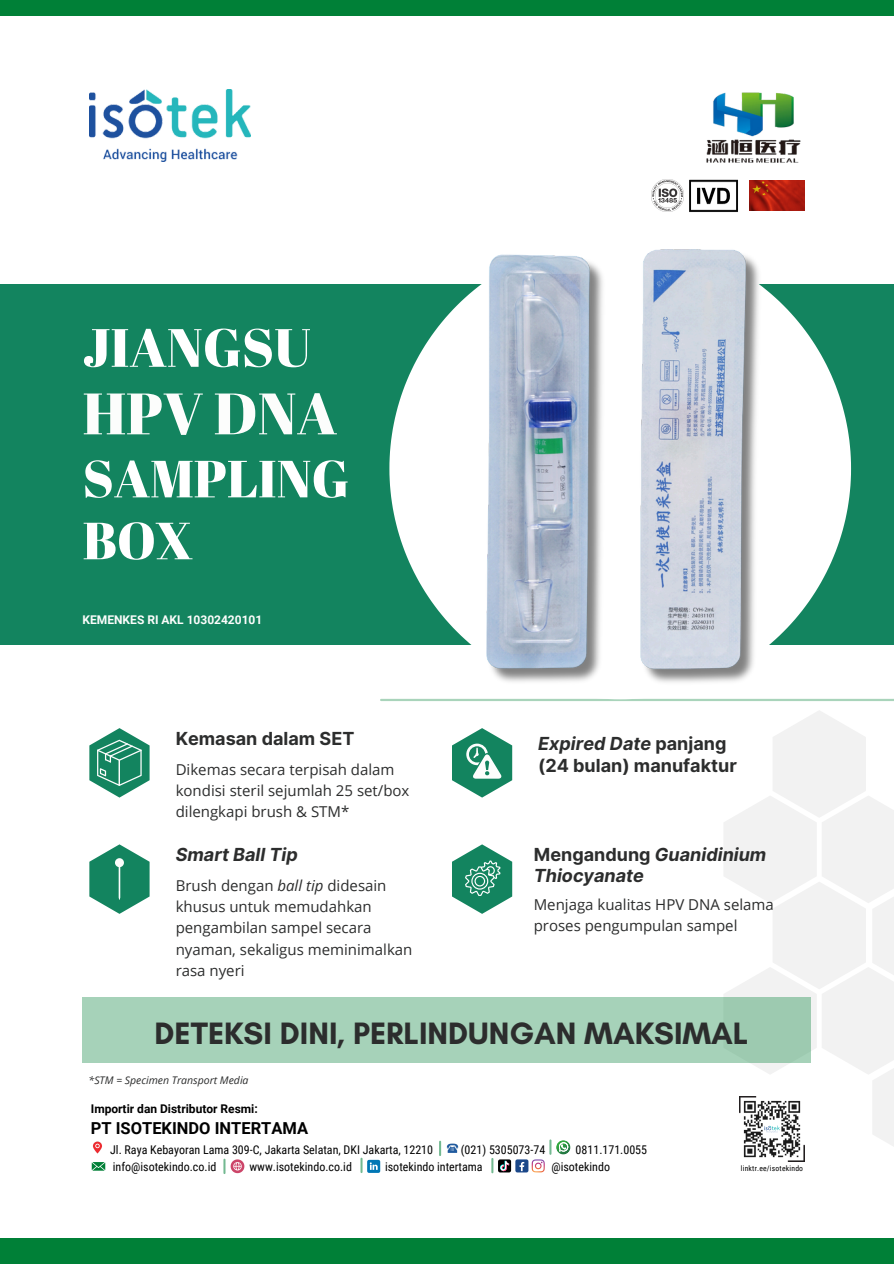
<style>
.page{position:relative;width:894px;height:1264px;background:#fff}
.page>*{position:absolute;margin:0;border:0;box-sizing:border-box;transform-origin:0 0}
.t1{font:58.2px "Abril Fatface";color:#fcfdfc}
.t2{font:53.7px "Abril Fatface";color:#fff}
.t3{font:52.2px/61.8px "Abril Fatface";color:#fff}
.t4{font:700 31.5px "Glacial Indifference";color:#2c2d2d}
.t5{font:italic 700 18px/21.3px "Inter";color:#2c2d2d}
.t6{font:700 18px "Inter";color:#2c2d2d}
.t7{font:700 16.5px "Roboto";color:#000}
.t8{font:15px/21.3px "Open Sans";color:#2c2d2d}
.t9{font:12px "Roboto Condensed";color:#000}
.t10{font:700 12px "Roboto";color:#000}
.t11{font:700 12px "Roboto";color:#fcfdfc}
.t12{font:italic 10.5px "Open Sans";color:#2c2d2d}
.t13{font:7.65px "Roboto Condensed";letter-spacing:.025em;color:#000}
.s1{font-style:italic}
.s2{font-style:normal}
</style>
<div class="page">
<div style="left:0;top:284px;width:893px;height:360px;background:#13845f"></div>
<svg style="left:724px;top:711px;width:169px;height:450px"></svg>
<div style="left:0;top:1238px;width:893px;height:25px;background:#008037"></div>
<svg style="left:452px;top:844px;width:60px;height:69px"></svg>
<hr style="left:381px;top:698px;width:512px;height:3px;background:#008037">
<img style="left:749px;top:180px;width:54px;height:31px">
<img style="left:689px;top:179px;width:49px;height:30px">
<img style="left:651px;top:179px;width:32px;height:30px">
<img style="left:89px;top:89px;width:161px;height:72px">
<img style="left:706px;top:92px;width:95px;height:71px">
<svg style="left:389px;top:297px;width:461px;height:402px;fill:#fff"></svg>
<img style="left:466px;top:209px;width:318px;height:481px">
<img style="left:93px;top:1141px;width:9px;height:13px">
<svg style="left:439px;top:1140px;width:19px;height:15px"></svg>
<svg style="left:92px;top:1162px;width:13px;height:8px"></svg>
<div style="left:515px;top:1159px;width:13px;height:13px;background:#1a4789;border-radius:2px"></div>
<svg style="left:519px;top:1162px;width:5px;height:9px"></svg>
<img style="left:739px;top:1096px;width:65px;height:65px">
<svg style="left:531px;top:1140px;width:39px;height:32px"></svg>
<svg style="left:223px;top:1159px;width:21px;height:14px"></svg>
<svg style="left:491px;top:1158px;width:20px;height:14px"></svg>
<svg style="left:360px;top:1158px;width:20px;height:14px"></svg>
<div style="left:0;top:0;width:893px;height:16px;background:#008037"></div>
<svg style="left:89px;top:728px;width:60px;height:69px"></svg>
<svg style="left:89px;top:844px;width:60px;height:69px"></svg>
<svg style="left:452px;top:728px;width:60px;height:69px"></svg>
<div style="left:82px;top:997px;width:728px;height:66px;background:#a6d2b9"></div>
<p class="t2" style="left:82px;top:310px;width:230px">JIANGSU</p>
<p class="t1" style="left:82px;top:373px;width:256px">HPV DNA</p>
<p class="t3" style="left:82px;top:446px;width:268px">SAMPLING<br>BOX</p>
<p class="t11" style="left:82px;top:613px;width:181px">KEMENKES RI AKL 10302420101</p>
<p class="t6" style="left:176px;top:727px;width:180px">Kemasan dalam SET</p>
<p class="t8" style="left:176px;top:758px;width:235px">Dikemas secara terpisah dalam kondisi steril sejumlah 25 set/box dilengkapi brush &amp; STM*</p>
<p class="t5" style="left:176px;top:843px;width:124px">Smart Ball Tip</p>
<p class="t8" style="left:176px;top:874px;width:238px">Brush dengan <span class="s1">ball tip</span> didesain khusus untuk memudahkan pengambilan sampel secara nyaman, sekaligus meminimalkan rasa nyeri</p>
<p class="t5" style="left:538px;top:733px;width:190px">Expired Date <span class="s2">panjang</span></p>
<h1 class="t6" style="left:538px;top:754px;width:200px">(24 bulan) manufaktur</h1>
<p class="t5" style="left:533px;top:843px;width:234px"><span class="s2">Mengandung</span> Guanidinium<br>Thiocyanate</p>
<p class="t8" style="left:533px;top:893px;width:241px">Menjaga kualitas HPV DNA selama proses pengumpulan sampel</p>
<p class="t4" style="left:154px;top:1014px;width:595px">DETEKSI DINI, PERLINDUNGAN MAKSIMAL</p>
<p class="t12" style="left:88px;top:1073px;width:161px">*STM = Specimen Transport Media</p>
<p class="t10" style="left:91px;top:1101px;width:168px">Importir dan Distributor Resmi:</p>
<p class="t7" style="left:91px;top:1118px;width:219px">PT ISOTEKINDO INTERTAMA</p>
<p class="t9" style="left:110px;top:1142px;width:324px">Jl. Raya Kebayoran Lama 309-C, Jakarta Selatan, DKI Jakarta, 12210</p>
<p class="t9" style="left:461px;top:1142px;width:86px">(021) 5305073-74</p>
<p class="t9" style="left:575px;top:1142px;width:73px">0811.171.0055</p>
<p class="t9" style="left:113px;top:1159px;width:105px">info@isotekindo.co.id</p>
<p class="t9" style="left:249px;top:1159px;width:104px">www.isotekindo.co.id</p>
<p class="t9" style="left:385px;top:1159px;width:99px">isotekindo intertama</p>
<p class="t9" style="left:551px;top:1159px;width:60px">@isotekindo</p>
<p class="t13" style="left:740px;top:1163px;width:64px">linktr.ee/isotekindo</p>
</div>
